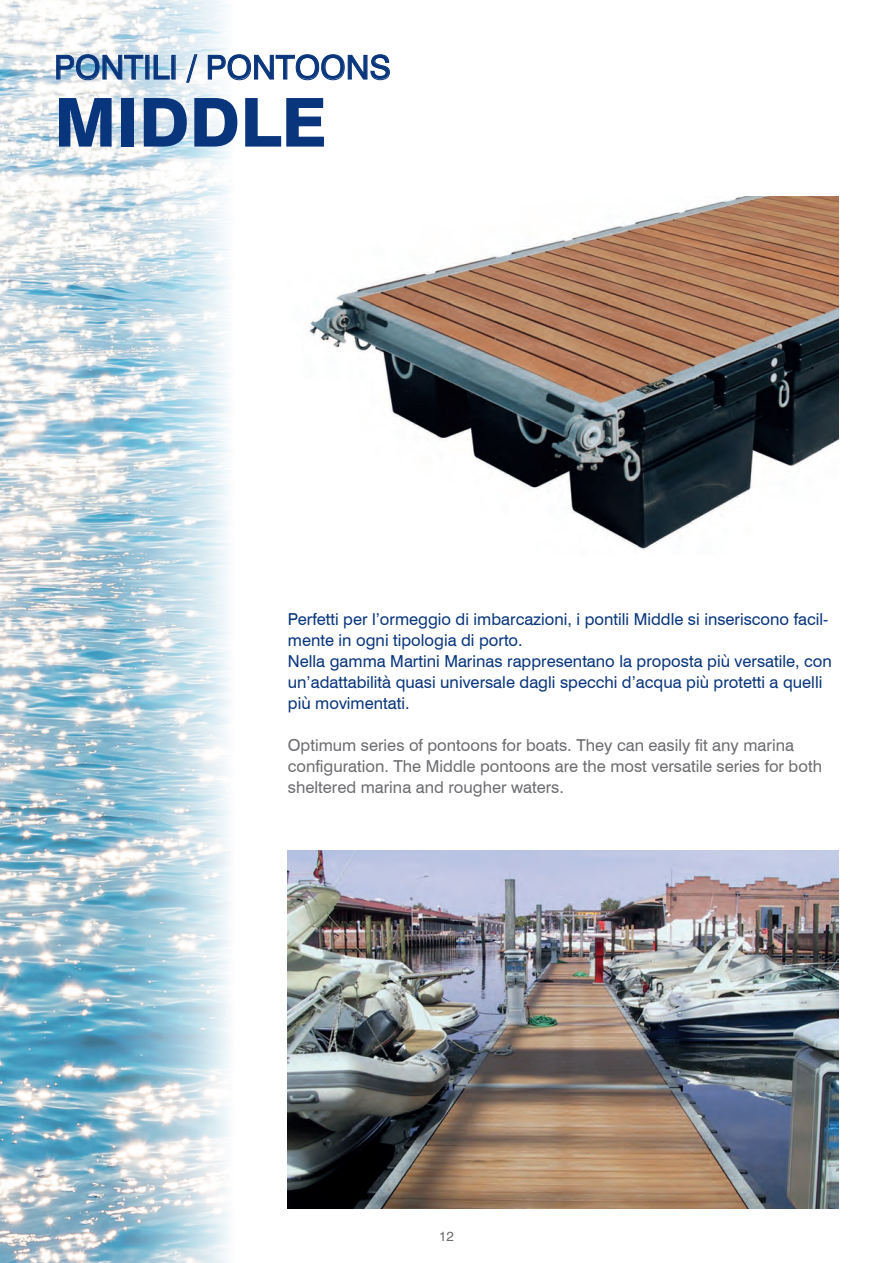
<style>
.page{position:relative;width:893px;height:1263px;background:#fff}
.page>*{position:absolute;margin:0;border:0;box-sizing:border-box;transform-origin:0 0}
.t1{font:800 67.5px "Swiss 721 BT";color:#08357c}
.t2{font:33px "Swiss 721 BT";color:#08357c}
.t3{font:16.5px/21px "Swiss 721 BT";color:#08357c}
.t4{font:16.5px/21px "Swiss 721 BT";color:#6c6d70}
.t5{font:13.5px "Swiss 721 BT";color:#6c6d70}
</style>
<div class="page">
<img style="left:0;top:0;width:230px;height:1263px">
<svg style="left:56px;top:54px;width:88px;height:26px;background:#9eb8d0"></svg>
<div style="left:145px;top:55px;width:4px;height:24px;border:1px solid #08357c"></div>
<svg style="left:153px;top:55px;width:17px;height:25px"></svg>
<svg style="left:186px;top:54px;width:12px;height:29px"></svg>
<svg style="left:208px;top:54px;width:182px;height:26px"></svg>
<img style="left:309px;top:196px;width:530px;height:355px">
<img style="left:288px;top:850px;width:551px;height:359px">
<h2 class="t2" style="left:54px;top:47px;width:338px">PONTILI / PONTOONS</h2>
<h1 class="t1" style="left:54px;top:82px;width:274px">MIDDLE</h1>
<p class="t3" style="left:288px;top:608px;width:545px">Perfetti per l’ormeggio di imbarcazioni, i pontili Middle si inseriscono facil&shy;mente in ogni tipologia di porto.<br>Nella gamma Martini Marinas rappresentano la proposta più versatile, con un’adattabilità quasi universale dagli specchi d’acqua più protetti a quelli più movimentati.</p>
<p class="t4" style="left:288px;top:734px;width:536px">Optimum series of pontoons for boats. They can easily fit any marina configuration. The Middle pontoons are the most versatile series for both sheltered marina and rougher waters.</p>
<p class="t5" style="left:439px;top:1228px;width:16px">12</p>
</div>
